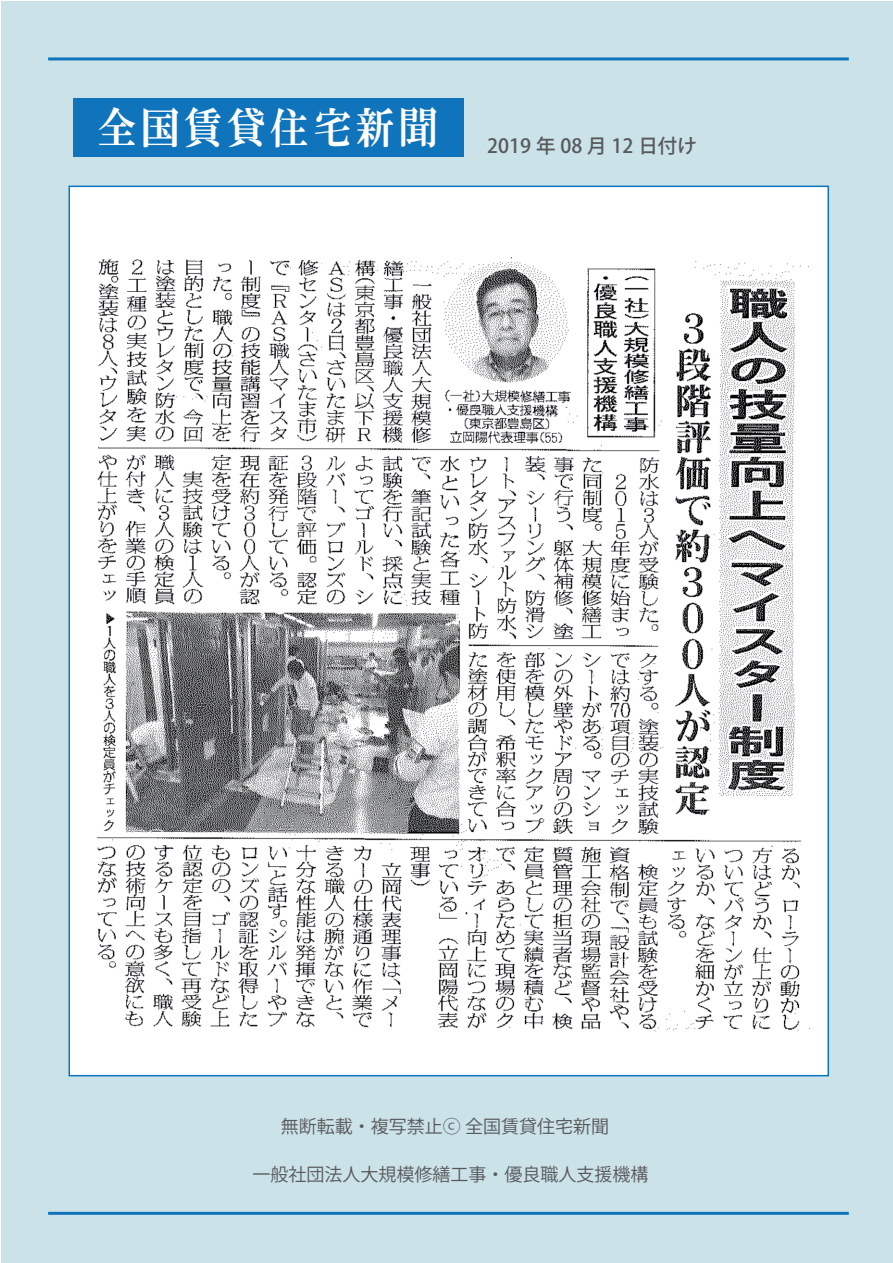
<style>
.page{position:relative;width:893px;height:1263px;background:#fff}
.page>*{position:absolute;margin:0;border:0;box-sizing:border-box;transform-origin:0 0}
.t1{font:43.5px "HG Mincho E";letter-spacing:.1em;color:#fff;scale:.9 1}
.t2{font:500 19.5px "Koz Go Pr 6 N";color:#57585a}
.t3{font:18px "Koz Go Pr 6 N";color:#57585a}
</style>
<div class="page">
<div style="left:2px;top:2px;width:891px;height:1261px;background:#cbe2e8"></div>
<div style="left:69px;top:186px;width:760px;height:890px;background:#fff;border:2px solid #1074bc"></div>
<img style="left:96px;top:256px;width:714px;height:775px">
<hr style="left:48px;top:57px;width:801px;height:3px;background:#1074bc">
<hr style="left:48px;top:1212px;width:801px;height:3px;background:#1074bc">
<div style="left:73px;top:99px;width:391px;height:58px;background:#1074bc"></div>
<h1 class="t1" style="left:97px;top:105px;width:380px">全国賃貸住宅新聞</h1>
<p class="t2" style="left:487px;top:135px;width:211px">2019 年 08 月 12 日付け</p>
<p class="t3" style="left:281px;top:1116px;width:330px">無断転載・複写禁止ⓒ 全国賃貸住宅新聞</p>
<p class="t3" style="left:252px;top:1164px;width:397px">一般社団法人大規模修繕工事・優良職人支援機構</p>
</div>
